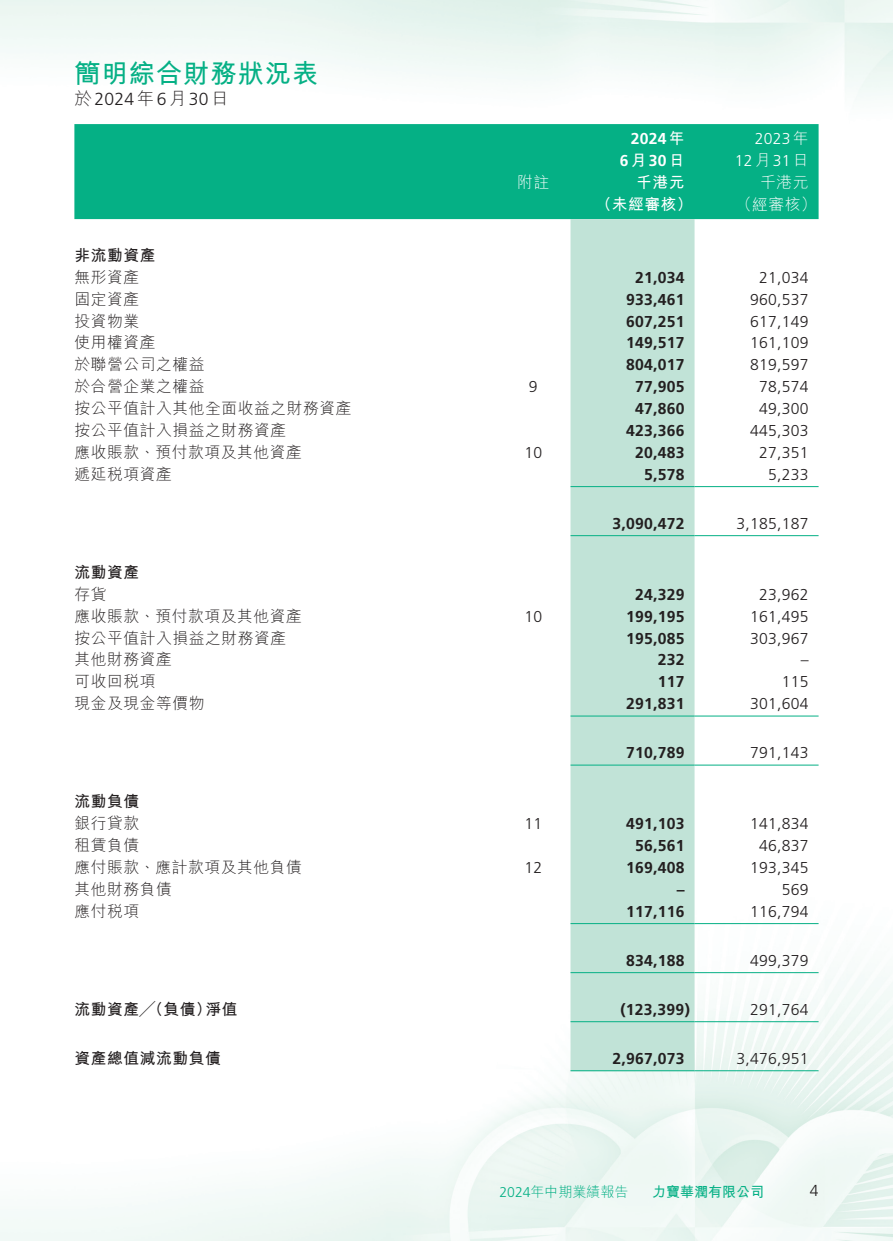
<style>
.page{position:relative;width:893px;height:1241px;background:#fff}
.page>*{position:absolute;margin:0;border:0;box-sizing:border-box;transform-origin:0 0}
._00_txt{font:700 26.25px "M Hei HK";letter-spacing:.035em;color:#05b085}
._00_txt-2{font:300 17.5px "Frutiger LT Std";letter-spacing:.015em;color:#231f20}
.t1{font:300 15.92px "Frutiger LT Std";color:#231f20}
._50_Table_txt{font:300 15.75px "Frutiger LT Std";letter-spacing:.015em;color:#231f20}
._50_Table_txt-2{font:700 15.75px "Frutiger LT Std";letter-spacing:.015em;color:#231f20}
._50_Table_txt-3{font:300 15.75px "M Hei HK";letter-spacing:.035em;color:#231f20}
._50_Table_txt-4{font:700 15.75px "M Hei HK";letter-spacing:.035em;color:#231f20}
._50_Table_txt-5{font:300 15.75px "Frutiger LT Std";letter-spacing:.015em;color:#fff}
._50_Table_txt-6{font:700 15.75px "Frutiger LT Std";letter-spacing:.015em;color:#fff}
._50_Table_txt-7{font:300 15.75px "M Hei HK";letter-spacing:.035em;color:#fff}
._50_Table_txt-8{font:700 15.75px "M Hei HK";letter-spacing:.035em;color:#fff}
.t2{font:300 14.17px "M Hei HK";color:#05b085}
.t3{font:700 14.17px "M Hei HK";color:#05b085}
.s1{font-family:"M Hei HK"}
.s2{font-family:"Frutiger LT Std"}
</style>
<div class="page">
<img style="left:0;top:0;width:893px;height:453px">
<img style="left:0;top:792px;width:893px;height:448px">
<div style="left:74px;top:124px;width:744px;height:95px;background:#05b085"></div>
<div style="left:570px;top:219px;width:124px;height:851px;background:#c1e3d7"></div>
<hr style="left:570px;top:486px;width:124px;height:1px;background:#05b085">
<hr style="left:694px;top:486px;width:124px;height:1px;background:#05b085">
<hr style="left:570px;top:535px;width:124px;height:1px;background:#05b085">
<hr style="left:694px;top:535px;width:124px;height:1px;background:#05b085">
<hr style="left:570px;top:715px;width:124px;height:1px;background:#05b085">
<hr style="left:694px;top:715px;width:124px;height:1px;background:#05b085">
<hr style="left:570px;top:764px;width:124px;height:1px;background:#05b085">
<hr style="left:694px;top:764px;width:124px;height:1px;background:#05b085">
<hr style="left:570px;top:923px;width:124px;height:1px;background:#05b085">
<hr style="left:694px;top:923px;width:124px;height:1px;background:#05b085">
<hr style="left:570px;top:972px;width:124px;height:1px;background:#05b085">
<hr style="left:694px;top:972px;width:124px;height:1px;background:#05b085">
<hr style="left:570px;top:1021px;width:124px;height:1px;background:#05b085">
<hr style="left:694px;top:1021px;width:124px;height:1px;background:#05b085">
<hr style="left:570px;top:1070px;width:124px;height:1px;background:#05b085">
<hr style="left:694px;top:1070px;width:124px;height:1px;background:#05b085">
<p class="_00_txt" style="left:74px;top:54px;width:246px">簡明綜合財務狀況表</p>
<p class="_00_txt-2" style="left:74px;top:89px;width:156px"><span class="s1">於</span>2024<span class="s1">年</span>6<span class="s1">月</span>30<span class="s1">日</span></p>
<p class="_50_Table_txt-6" style="left:631px;top:129px;width:55px">2024<span class="s1">年</span></p>
<p class="_50_Table_txt-5" style="left:755px;top:130px;width:55px">2023 <span class="s1">年</span></p>
<p class="_50_Table_txt-6" style="left:620px;top:151px;width:66px">6<span class="s1">月</span>30<span class="s1">日</span></p>
<p class="_50_Table_txt-5" style="left:735px;top:151px;width:75px">12<span class="s1">月</span>31<span class="s1">日</span></p>
<p class="_50_Table_txt-7" style="left:517px;top:174px;width:34px">附註</p>
<p class="_50_Table_txt-8" style="left:636px;top:170px;width:50px">千港元</p>
<p class="_50_Table_txt-7" style="left:760px;top:174px;width:50px">千港元</p>
<p class="_50_Table_txt-8" style="left:596px;top:192px;width:98px">（未經審核）</p>
<p class="_50_Table_txt-7" style="left:736px;top:196px;width:82px">（經審核(</p>
<p class="_50_Table_txt-4" style="left:74px;top:243px;width:83px">非流動資產</p>
<p class="_50_Table_txt-3" style="left:74px;top:269px;width:66px">無形資產</p>
<p class="_50_Table_txt-2" style="left:635px;top:268px;width:51px">21,034</p>
<p class="_50_Table_txt" style="left:759px;top:268px;width:51px">21,034</p>
<p class="_50_Table_txt-3" style="left:74px;top:291px;width:66px">固定資產</p>
<p class="_50_Table_txt-2" style="left:626px;top:290px;width:60px">933,461</p>
<p class="_50_Table_txt" style="left:750px;top:290px;width:60px">960,537</p>
<p class="_50_Table_txt-3" style="left:74px;top:312px;width:66px">投資物業</p>
<p class="_50_Table_txt-2" style="left:626px;top:312px;width:60px">607,251</p>
<p class="_50_Table_txt" style="left:750px;top:312px;width:60px">617,149</p>
<p class="_50_Table_txt-3" style="left:74px;top:334px;width:83px">使用權資產</p>
<p class="_50_Table_txt-2" style="left:626px;top:333px;width:60px">149,517</p>
<p class="_50_Table_txt" style="left:750px;top:334px;width:60px">161,109</p>
<p class="_50_Table_txt-3" style="left:74px;top:356px;width:132px">於聯營公司之權益</p>
<p class="_50_Table_txt-2" style="left:626px;top:355px;width:60px">804,017</p>
<p class="_50_Table_txt" style="left:750px;top:356px;width:60px">819,597</p>
<p class="_50_Table_txt-3" style="left:74px;top:378px;width:132px">於合營企業之權益</p>
<p class="_50_Table_txt" style="left:529px;top:378px;width:10px">9</p>
<p class="_50_Table_txt-2" style="left:635px;top:377px;width:51px">77,905</p>
<p class="_50_Table_txt" style="left:759px;top:378px;width:51px">78,574</p>
<p class="_50_Table_txt-3" style="left:74px;top:400px;width:279px">按公平值計入其他全面收益之財務資產</p>
<p class="_50_Table_txt-2" style="left:635px;top:399px;width:51px">47,860</p>
<p class="_50_Table_txt" style="left:759px;top:399px;width:51px">49,300</p>
<p class="_50_Table_txt-3" style="left:74px;top:422px;width:213px">按公平值計入損益之財務資產</p>
<p class="_50_Table_txt-2" style="left:626px;top:421px;width:60px">423,366</p>
<p class="_50_Table_txt" style="left:750px;top:421px;width:60px">445,303</p>
<p class="_50_Table_txt-3" style="left:74px;top:444px;width:229px">應收賬款、預付款項及其他資產</p>
<p class="_50_Table_txt" style="left:524px;top:443px;width:19px">10</p>
<p class="_50_Table_txt-2" style="left:635px;top:443px;width:51px">20,483</p>
<p class="_50_Table_txt" style="left:759px;top:443px;width:51px">27,351</p>
<p class="_50_Table_txt-3" style="left:74px;top:466px;width:99px">遞延稅項資產</p>
<p class="_50_Table_txt-2" style="left:644px;top:465px;width:42px">5,578</p>
<p class="_50_Table_txt" style="left:768px;top:465px;width:42px">5,233</p>
<p class="_50_Table_txt-2" style="left:612px;top:514px;width:74px">3,090,472</p>
<p class="_50_Table_txt" style="left:736px;top:514px;width:74px">3,185,187</p>
<p class="_50_Table_txt-4" style="left:74px;top:560px;width:66px">流動資產</p>
<p class="_50_Table_txt-3" style="left:74px;top:586px;width:34px">存貨</p>
<p class="_50_Table_txt-2" style="left:635px;top:585px;width:51px">24,329</p>
<p class="_50_Table_txt" style="left:759px;top:585px;width:51px">23,962</p>
<p class="_50_Table_txt-3" style="left:74px;top:607px;width:229px">應收賬款、預付款項及其他資產</p>
<p class="_50_Table_txt" style="left:524px;top:607px;width:19px">10</p>
<p class="_50_Table_txt-2" style="left:626px;top:606px;width:60px">199,195</p>
<p class="_50_Table_txt" style="left:750px;top:607px;width:60px">161,495</p>
<p class="_50_Table_txt-3" style="left:74px;top:629px;width:213px">按公平值計入損益之財務資產</p>
<p class="_50_Table_txt-2" style="left:626px;top:628px;width:60px">195,085</p>
<p class="_50_Table_txt" style="left:750px;top:629px;width:60px">303,967</p>
<p class="_50_Table_txt-3" style="left:74px;top:651px;width:99px">其他財務資產</p>
<p class="_50_Table_txt-2" style="left:658px;top:650px;width:28px">232</p>
<p class="_50_Table_txt" style="left:801px;top:651px;width:9px">–</p>
<p class="_50_Table_txt-3" style="left:74px;top:673px;width:83px">可收回稅項</p>
<p class="_50_Table_txt-2" style="left:658px;top:672px;width:28px">117</p>
<p class="_50_Table_txt" style="left:782px;top:672px;width:28px">115</p>
<p class="_50_Table_txt-3" style="left:74px;top:695px;width:132px">現金及現金等價物</p>
<p class="_50_Table_txt-2" style="left:626px;top:694px;width:60px">291,831</p>
<p class="_50_Table_txt" style="left:750px;top:694px;width:60px">301,604</p>
<p class="_50_Table_txt-2" style="left:626px;top:743px;width:60px">710,789</p>
<p class="_50_Table_txt" style="left:750px;top:743px;width:60px">791,143</p>
<p class="_50_Table_txt-4" style="left:74px;top:790px;width:66px">流動負債</p>
<p class="_50_Table_txt-3" style="left:74px;top:815px;width:66px">銀行貸款</p>
<p class="_50_Table_txt" style="left:524px;top:814px;width:19px">11</p>
<p class="_50_Table_txt-2" style="left:626px;top:814px;width:60px">491,103</p>
<p class="_50_Table_txt" style="left:750px;top:814px;width:60px">141,834</p>
<p class="_50_Table_txt-3" style="left:74px;top:837px;width:66px">租賃負債</p>
<p class="_50_Table_txt-2" style="left:635px;top:836px;width:51px">56,561</p>
<p class="_50_Table_txt" style="left:759px;top:836px;width:51px">46,837</p>
<p class="_50_Table_txt-3" style="left:74px;top:859px;width:229px">應付賬款、應計款項及其他負債</p>
<p class="_50_Table_txt" style="left:524px;top:858px;width:19px">12</p>
<p class="_50_Table_txt-2" style="left:626px;top:858px;width:60px">169,408</p>
<p class="_50_Table_txt" style="left:750px;top:858px;width:60px">193,345</p>
<p class="_50_Table_txt-3" style="left:74px;top:880px;width:99px">其他財務負債</p>
<p class="_50_Table_txt-2" style="left:677px;top:880px;width:9px">–</p>
<p class="_50_Table_txt" style="left:782px;top:880px;width:28px">569</p>
<p class="_50_Table_txt-3" style="left:74px;top:902px;width:66px">應付稅項</p>
<p class="_50_Table_txt-2" style="left:626px;top:901px;width:60px">117,116</p>
<p class="_50_Table_txt" style="left:750px;top:902px;width:60px">116,794</p>
<p class="_50_Table_txt-2" style="left:626px;top:950px;width:60px">834,188</p>
<p class="_50_Table_txt" style="left:750px;top:951px;width:60px">499,379</p>
<p class="_50_Table_txt-4" style="left:74px;top:997px;width:139px">流動資產╱（負債）</p>
<p class="_50_Table_txt-4" style="left:205px;top:997px;width:34px">淨值</p>
<p class="_50_Table_txt-2" style="left:620px;top:999px;width:71px">)123,399(</p>
<p class="_50_Table_txt" style="left:750px;top:1000px;width:60px">291,764</p>
<p class="_50_Table_txt-4" style="left:74px;top:1046px;width:148px">資產總值減流動負債</p>
<p class="_50_Table_txt-2" style="left:612px;top:1048px;width:74px">2,967,073</p>
<p class="_50_Table_txt" style="left:736px;top:1049px;width:74px">3,476,951</p>
<p class="t2" style="left:499px;top:1184px;width:131px"><span class="s2">2024</span>年中期業績報告</p>
<p class="t3" style="left:652px;top:1180px;width:113px">力寶華潤有限公司</p>
<p class="t1" style="left:810px;top:1180px;width:10px">4</p>
</div>
